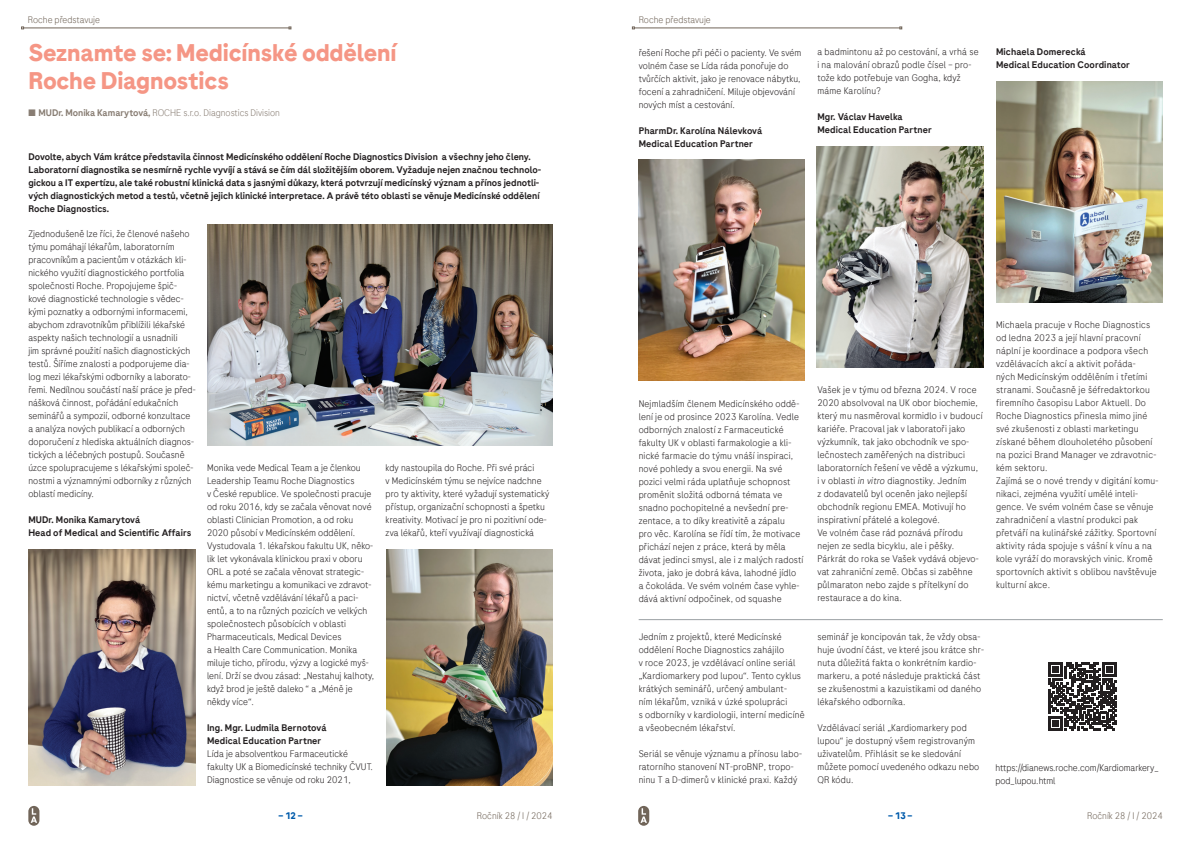
<style>
.page{position:relative;width:1191px;height:842px;background:#fff}
.page>*{position:absolute;margin:0;border:0;box-sizing:border-box;transform-origin:0 0}
.t1{font:700 24px/28px "Roche Sans";letter-spacing:-.01em;color:#f59685}
.t2{font:300 9.5px/13px "Roche Sans";letter-spacing:.01em;color:#231f20}
.t3{font:300 9.5px/13px "Roche Sans";color:#231f20}
.t4{font:300 9.5px "Roche Sans";color:#716559}
.t5{font:300 9.5px "Roche Sans";color:#887d73}
.t6{font:500 9.5px "Roche Sans";color:#015bab}
.s1{font-style:inherit}
.s2{font-style:italic}
</style>
<div class="page">
<img style="left:207px;top:225px;width:346px;height:221px">
<img style="left:638px;top:160px;width:166px;height:221px">
<img style="left:386px;top:550px;width:167px;height:235px">
<img style="left:996px;top:82px;width:166px;height:220px">
<img style="left:28px;top:550px;width:167px;height:235px">
<img style="left:817px;top:146px;width:166px;height:222px">
<svg style="left:1048px;top:662px;width:68px;height:69px"></svg>
<hr style="left:638px;top:619px;width:524px;height:1px;background:#9aa0a3">
<div style="left:28px;top:806px;width:11px;height:20px;background:#716559;border-radius:6px"></div>
<svg style="left:31px;top:808px;width:6px;height:15px"></svg>
<div style="left:638px;top:806px;width:11px;height:20px;background:#716559;border-radius:6px"></div>
<svg style="left:640px;top:808px;width:7px;height:15px"></svg>
<hr style="left:24px;top:28px;width:265px;height:1px;background:#716559">
<hr style="left:634px;top:28px;width:265px;height:1px;background:#716559">
<p class="t4" style="left:28px;top:14px;width:74px">Roche představuje</p>
<p class="t4" style="left:638px;top:14px;width:74px">Roche představuje</p>
<h1 class="t1" style="left:28px;top:39px;width:370px">Seznamte se: Medicínské oddělení<br>Roche Diagnostics</h1>
<p class="t5" style="left:29px;top:107px;width:253px">■ <span class="s1">MUDr. Monika Kamarytová,</span> ROCHE s.r.o. Diagnostics Division</p>
<p class="t3" style="left:29px;top:150px;width:514px">Dovolte, abych Vám krátce představila činnost Medicínského oddělení Roche Diagnostics Division a všechny jeho členy.<br>Laboratorní diagnostika se nesmírně rychle vyvíjí a stává se čím dál složitějším oborem. Vyžaduje nejen značnou technolo&shy;gickou a IT expertízu, ale také robustní klinická data s jasnými důkazy, která potvrzují medicínský význam a přínos jednotli&shy;vých diagnostických metod a testů, včetně jejich klinické interpretace. A právě této oblasti se věnuje Medicínské oddělení Roche Diagnostics.</p>
<p class="t2" style="left:28px;top:227px;width:169px">Zjednodušeně lze říci, že členové našeho týmu pomáhají lékařům, laboratorním pracovníkům a pacientům v otázkách kli&shy;nického využití diagnostického portfolia společnosti Roche. Propojujeme špič&shy;kové diagnostické technologie s vědec&shy;kými poznatky a odbornými informacemi, abychom zdravotníkům přiblížili lékařské aspekty našich technologií a usnadnili<br>jim správné použití našich diagnostických testů. Šíříme znalosti a podporujeme dia&shy;log mezi lékařskými odborníky a laborato&shy;řemi. Nedílnou součástí naší práce je před&shy;nášková činnost, pořádání edukačních seminářů a sympozií, odborné konzultace a analýza nových publikací a odborných doporučení z hlediska aktuálních diagnos&shy;tických a léčebných postupů. Současně úzce spolupracujeme s lékařskými společ&shy;nostmi a významnými odborníky z různých oblastí medicíny.</p>
<p class="t3" style="left:28px;top:513px;width:164px">MUDr. Monika Kamarytová<br>Head of Medical and Scientific Affairs</p>
<p class="t2" style="left:207px;top:461px;width:169px">Monika vede Medical Team a je členkou Leadership Teamu Roche Diagnostics<br>v České republice. Ve společnosti pracuje od roku 2016, kdy se začala věnovat nové oblasti Clinician Promotion, a od roku 2020 působí v Medicínském oddělení.<br>Vystudovala 1. lékařskou fakultu UK, něko&shy;lik let vykonávala klinickou praxi v oboru ORL a poté se začala věnovat strategic&shy;kému marketingu a komunikaci ve zdravot&shy;nictví, včetně vzdělávání lékařů a paci&shy;entů, a to na různých pozicích ve velkých společnostech působících v oblasti Pharmaceuticals, Medical Devices<br>a Health Care Communication. Monika miluje ticho, přírodu, výzvy a logické myš&shy;lení. Drží se dvou zásad: „Nestahuj kalhoty, když brod je ještě daleko “ a „Méně je někdy více“.</p>
<p class="t3" style="left:207px;top:721px;width:121px">Ing. Mgr. Ludmila Bernotová<br>Medical Education Partner</p>
<p class="t2" style="left:207px;top:747px;width:167px">Lída je absolventkou Farmaceutické fakulty UK a Biomedicínské techniky ČVUT.<br>Diagnostice se věnuje od roku 2021,</p>
<p class="t2" style="left:386px;top:461px;width:165px">kdy nastoupila do Roche. Při své práci<br>v Medicínském týmu se nejvíce nadchne pro ty aktivity, které vyžadují systematický přístup, organizační schopnosti a špetku kreativity. Motivací je pro ni pozitivní ode&shy;zva lékařů, kteří využívají diagnostická</p>
<p class="t2" style="left:638px;top:46px;width:164px">řešení Roche při péči o pacienty. Ve svém volném čase se Lída ráda ponořuje do tvůrčích aktivit, jako je renovace nábytku, focení a zahradničení. Miluje objevování nových míst a cestování.</p>
<p class="t3" style="left:638px;top:124px;width:125px">PharmDr. Karolína Nálevková<br>Medical Education Partner</p>
<p class="t2" style="left:638px;top:397px;width:166px">Nejmladším členem Medicínského oddě&shy;lení je od prosince 2023 Karolína. Vedle odborných znalostí z Farmaceutické fakulty UK v oblasti farmakologie a kli&shy;nické farmacie do týmu vnáší inspiraci, nové pohledy a svou energii. Na své pozici velmi ráda uplatňuje schopnost proměnit složitá odborná témata ve snadno pochopitelné a nevšední pre&shy;zentace, a to díky kreativitě a zápalu<br>pro věc. Karolína se řídí tím, že motivace přichází nejen z práce, která by měla dávat jedinci smysl, ale i z malých radostí života, jako je dobrá káva, lahodné jídlo a čokoláda. Ve svém volném čase vyhle&shy;dává aktivní odpočinek, od squashe</p>
<p class="t2" style="left:638px;top:630px;width:167px">Jedním z projektů, které Medicínské oddělení Roche Diagnostics zahájilo<br>v roce 2023, je vzdělávací online seriál „Kardiomarkery pod lupou“. Tento cyklus krátkých seminářů, určený ambulant-<br>ním lékařům, vzniká v úzké spolupráci<br>s odborníky v kardiologii, interní medicíně a všeobecném lékařství.</p>
<p class="t2" style="left:638px;top:747px;width:165px">Seriál se věnuje významu a přínosu labo&shy;ratorního stanovení NT-proBNP, tropo&shy;ninu T a D-dimerů v klinické praxi. Každý</p>
<p class="t2" style="left:817px;top:45px;width:163px">a badmintonu až po cestování, a vrhá se i na malování obrazů podle čísel – pro&shy;tože kdo potřebuje van Gogha, když máme Karolínu?</p>
<p class="t3" style="left:817px;top:111px;width:116px">Mgr. Václav Havelka<br>Medical Education Partner</p>
<p class="t3" style="left:996px;top:45px;width:135px">Michaela Domerecká<br>Medical Education Coordinator</p>
<p class="t2" style="left:817px;top:383px;width:167px">Vašek je v týmu od března 2024. V roce 2020 absolvoval na UK obor biochemie, který mu nasměroval kormidlo i v budoucí kariéře. Pracoval jak v laboratoři jako výzkumník, tak jako obchodník ve spo&shy;lečnostech zaměřených na distribuci laboratorních řešení ve vědě a výzkumu,<br>i v oblasti <span class="s2">in vitro</span> diagnostiky. Jedním<br>z dodavatelů byl oceněn jako nejlepší obchodník regionu EMEA. Motivují ho inspirativní přátelé a kolegové.<br>Ve volném čase rád poznává přírodu nejen ze sedla bicyklu, ale i pěšky.<br>Párkrát do roka se Vašek vydává objevo&shy;vat zahraniční země. Občas si zaběhne půlmaraton nebo zajde s přítelkyní do restaurace a do kina.</p>
<p class="t2" style="left:996px;top:318px;width:164px">Michaela pracuje v Roche Diagnostics od ledna 2023 a její hlavní pracovní náplní je koordinace a podpora všech vzdělávacích akcí a aktivit pořáda-<br>ných Medicínským oddělěním i třetími stranami. Současně je šéfredaktorkou firemního časopisu Labor Aktuell. Do Roche Diagnostics přinesla mimo jiné své zkušenosti z oblasti marketingu získané během dlouholetého působení na pozici Brand Manager ve zdravotnic&shy;kém sektoru.<br>Zajímá se o nové trendy v digitání komu&shy;nikaci, zejména využití umělé inteli&shy;gence. Ve svém volném čase se věnuje zahradničení a vlastní produkci pak přetváří na kulinářské zážitky. Sportovní aktivity ráda spojuje s vášní k vínu a na kole vyráží do moravských vinic. Kromě sportovních aktivit s oblibou navštěvuje kulturní akce.</p>
<p class="t2" style="left:817px;top:630px;width:168px">seminář je koncipován tak, že vždy obsa&shy;huje úvodní část, ve které jsou krátce shr&shy;nuta důležitá fakta o konkrétním kardio&shy;markeru, a poté následuje praktická část se zkušenostmi a kazuistikami od daného lékařského odborníka.</p>
<p class="t2" style="left:817px;top:721px;width:163px">Vzdělávací seriál „Kardiomarkery pod lupou“ je dostupný všem registrovaným uživatelům. Přihlásit se ke sledování můžete pomocí uvedeného odkazu nebo<br>QR kódu.</p>
<p class="t2" style="left:995px;top:761px;width:164px">https://dianews.roche.com/Kardiomarkery_ pod_lupou.html</p>
<p class="t6" style="left:278px;top:810px;width:26px">– 12 –</p>
<p class="t4" style="left:477px;top:810px;width:77px">Ročník 28 / I / 2024</p>
<p class="t6" style="left:888px;top:810px;width:26px">– 13 –</p>
<p class="t4" style="left:1087px;top:810px;width:77px">Ročník 28 / I / 2024</p>
</div>
